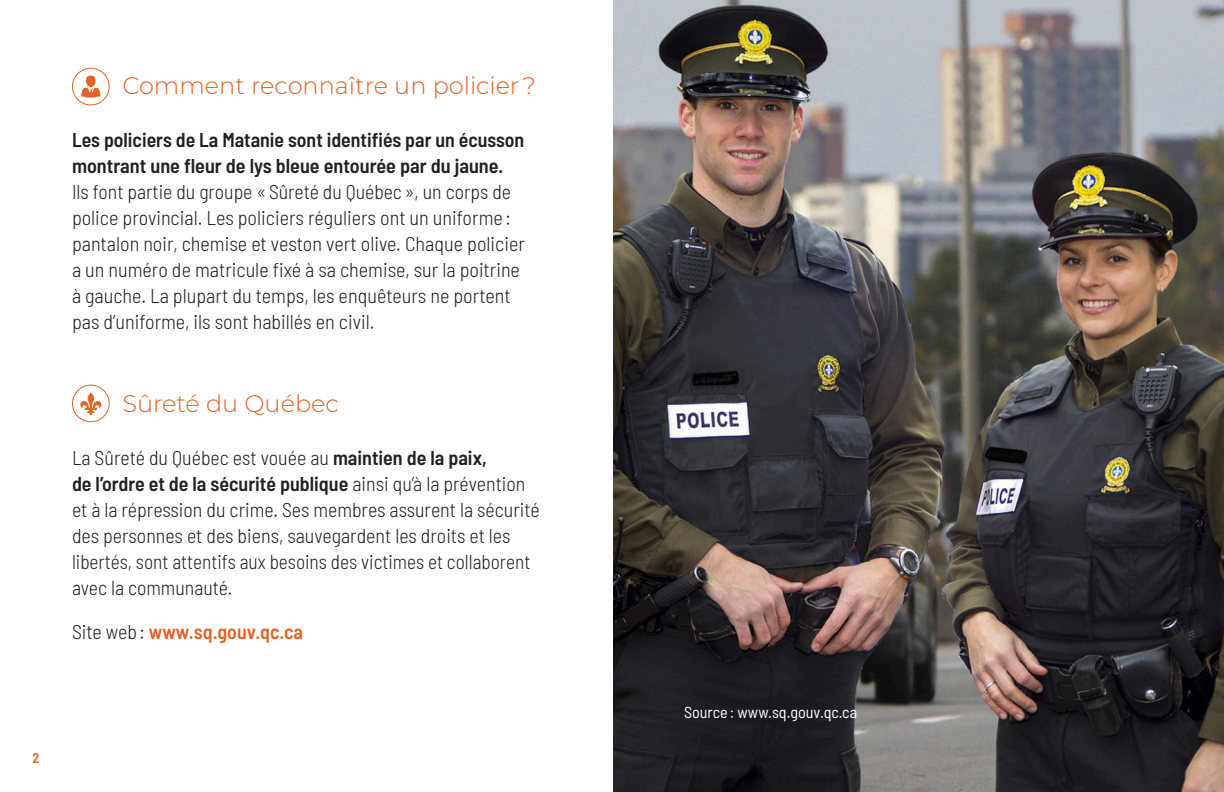
<style>
.page{position:relative;width:1224px;height:792px;background:#fff}
.page>*{position:absolute;margin:0;border:0;box-sizing:border-box;transform-origin:0 0}
.Titre_2_orange{font:300 24px "Montserrat";color:#e26325}
.texte_courant_noir{font:300 semi-condensed 20px/26px "Barlow";color:#231f20}
.texte_courant_noir-2{font:600 semi-condensed 20px "Barlow";color:#e26325}
.texte_courant_blanc{font:semi-condensed 16px "Barlow";color:#fff}
.t1{font:600 semi-condensed 14px "Barlow";color:#e26325}
.s1{font-weight:600}
.s2{font-weight:300;color:#231f20}
</style>
<div class="page">
<div style="left:72px;top:68px;width:38px;height:37px;border:1px solid #e26325;border-radius:50%"></div>
<div style="left:72px;top:385px;width:38px;height:37px;border:1px solid #e26325;border-radius:50%"></div>
<img style="left:613px;top:0;width:611px;height:792px">
<svg style="left:81px;top:75px;width:20px;height:23px"></svg>
<svg style="left:80px;top:392px;width:21px;height:23px"></svg>
<p class="Titre_2_orange" style="left:122px;top:70px;width:415px">Comment reconnaître un policier ?</p>
<p class="texte_courant_noir" style="left:72px;top:125px;width:455px"><span class="s1">Les policiers de La Matanie sont identifiés par un écusson montrant une fleur de lys bleue entourée par du jaune.<br></span>Ils font partie du groupe «Sûreté du Québec», un corps de police provincial. Les policiers réguliers ont un uniforme : pantalon noir, chemise et veston vert olive. Chaque policier a un numéro de matricule fixé à sa chemise, sur la poitrine à gauche. La plupart du temps, les enquêteurs ne portent pas d’uniforme, ils sont habillés en civil.</p>
<p class="Titre_2_orange" style="left:122px;top:387px;width:218px">Sûreté du Québec</p>
<p class="texte_courant_noir" style="left:72px;top:443px;width:469px">La Sûreté du Québec est vouée au <span class="s1">maintien de la paix,<br>de l’ordre et de la sécurité publique</span> ainsi qu’à la prévention et à la répression du crime. Ses membres assurent la sécurité des personnes et des biens, sauvegardent les droits et les libertés, sont attentifs aux besoins des victimes et collaborent avec la communauté.</p>
<p class="texte_courant_noir-2" style="left:72px;top:617px;width:233px"><span class="s2">Site web :</span> www.sq.gouv.qc.ca</p>
<p class="t1" style="left:33px;top:748px;width:8px">2</p>
<p class="texte_courant_blanc" style="left:684px;top:700px;width:175px">Source : www.sq.gouv.qc.ca</p>
</div>
